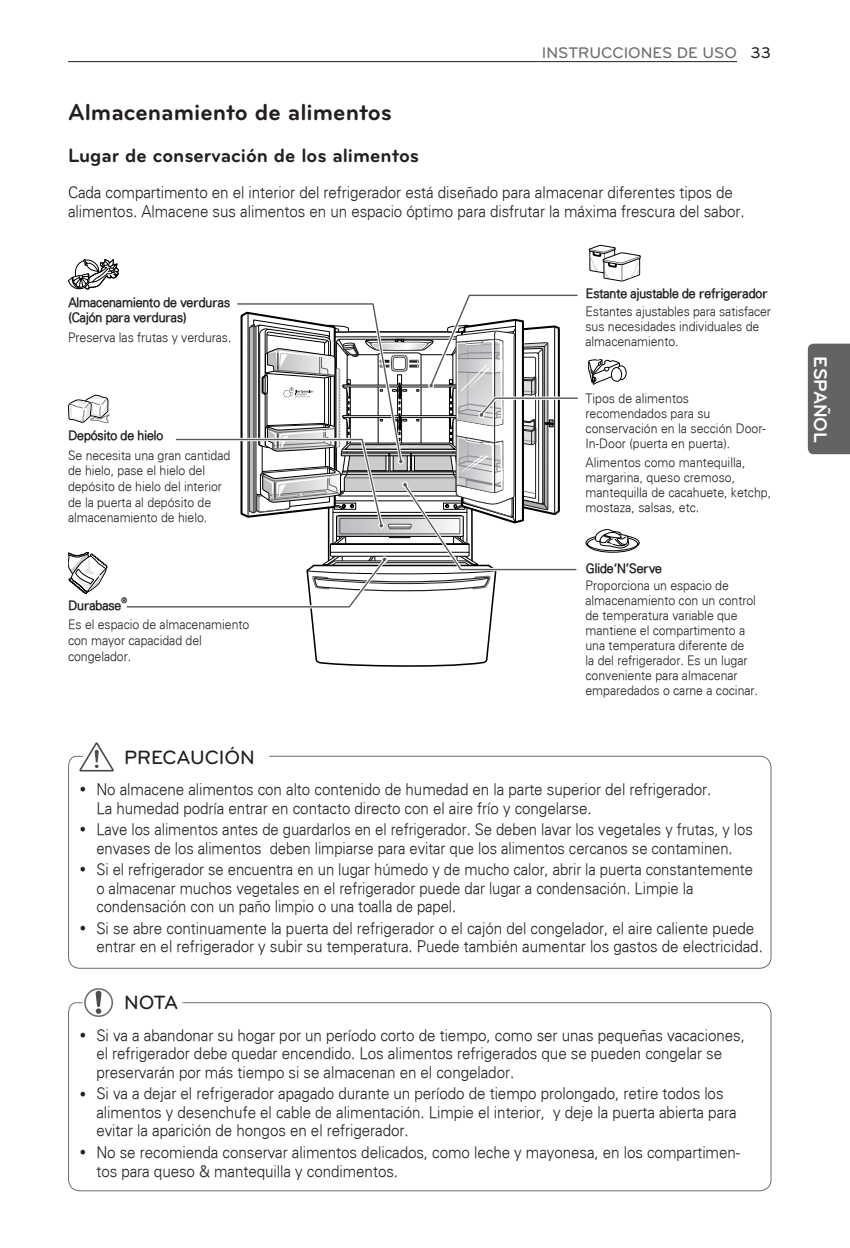
<style>
.page{position:relative;width:850px;height:1248px;background:#fff}
.page>*{position:absolute;margin:0;border:0;box-sizing:border-box;transform-origin:0 0}
.t1{font:700 24px "Bryant LG";color:#231f20}
.t2{font:700 20px "Bryant LG";color:#231f20}
.t3{font:500 20px "Bryant LG";color:#231f20}
.t4{font:700 19px "Bryant LG";color:#fff}
.t5{font:300 16px/18.6px "Univers";letter-spacing:-.005em;color:#231f20;scale:.95 1}
.t6{font:300 16px/18.6px "Univers";letter-spacing:-.005em;color:#231f20;scale:.93 1}
.t7{font:500 16px "Bryant LG";color:#6c6d70}
.t8{font:300 13px/15px "Univers";letter-spacing:-.005em;color:#231f20;scale:.95 1}
.t9{font:300 13px/15.6px "Univers";letter-spacing:-.005em;color:#231f20;scale:.95 1}
.t10{font:300 7.6px "Univers";color:#231f20;scale:.95 1}
.s1{color:#231f20}
</style>
<div class="page">
<hr style="left:68px;top:61px;width:669px;height:1px;background:#231f20">
<div style="left:808px;top:344px;width:42px;height:110px;background:#636366"></div>
<svg style="left:68px;top:259px;width:51px;height:31px"></svg>
<hr style="left:238px;top:303px;width:135px;height:2px;background:#57585a">
<hr style="left:127px;top:606px;width:222px;height:2px;background:#57585a">
<hr style="left:176px;top:439px;width:186px;height:1px;background:#57585a">
<hr style="left:461px;top:569px;width:115px;height:1px;background:#57585a">
<svg style="left:68px;top:394px;width:42px;height:30px"></svg>
<svg style="left:68px;top:552px;width:40px;height:42px"></svg>
<svg style="left:586px;top:529px;width:54px;height:24px"></svg>
<svg style="left:88px;top:742px;width:17px;height:13px"></svg>
<svg style="left:68px;top:755px;width:704px;height:214px"></svg>
<svg style="left:84px;top:988px;width:29px;height:29px"></svg>
<svg style="left:96px;top:991px;width:6px;height:11px"></svg>
<svg style="left:68px;top:1002px;width:704px;height:190px"></svg>
<hr style="left:495px;top:398px;width:82px;height:1px;background:#57585a">
<svg style="left:239px;top:294px;width:322px;height:373px"></svg>
<hr style="left:471px;top:294px;width:107px;height:3px;background:#fff">
<hr style="left:470px;top:295px;width:107px;height:1px;background:#57585a">
<svg style="left:589px;top:245px;width:52px;height:36px"></svg>
<svg style="left:588px;top:359px;width:32px;height:25px"></svg>
<svg style="left:616px;top:365px;width:11px;height:15px"></svg>
<div style="left:611px;top:367px;width:11px;height:15px;background:#fff;border:1px solid #000;border-radius:50%"></div>
<svg style="left:81px;top:787px;width:4px;height:5px"></svg>
<svg style="left:81px;top:827px;width:4px;height:5px"></svg>
<svg style="left:81px;top:867px;width:4px;height:5px"></svg>
<svg style="left:81px;top:926px;width:4px;height:4px"></svg>
<svg style="left:81px;top:1033px;width:4px;height:4px"></svg>
<svg style="left:81px;top:1091px;width:4px;height:5px"></svg>
<svg style="left:81px;top:1150px;width:4px;height:5px"></svg>
<p class="t7" style="left:542px;top:47px;width:231px">INSTRUCCIONES DE USO <span class="s1">33</span></p>
<h1 class="t1" style="left:68px;top:103px;width:325px">Almacenamiento de alimentos</h1>
<p class="t2" style="left:68px;top:148px;width:352px">Lugar de conservación de los alimentos</p>
<p class="t5" style="left:68px;top:182px;width:714px;line-height:19.2px">Cada compartimento en el interior del refrigerador está diseñado para almacenar diferentes tipos de alimentos. Almacene sus alimentos en un espacio óptimo para disfrutar la máxima frescura del sabor.</p>
<p class="t9" style="left:68px;top:294px;width:172px">Almacenamiento de verduras (Cajón para verduras)</p>
<p class="t8" style="left:68px;top:330px;width:174px">Preserva las frutas y verduras.</p>
<p class="t9" style="left:68px;top:427px;width:102px">Depósito de hielo</p>
<p class="t8" style="left:68px;top:447px;width:172px;line-height:15.6px">Se necesita una gran cantidad de hielo, pase el hielo del depósito de hielo del interior de la puerta al depósito de almacenamiento de hielo.</p>
<p class="t9" style="left:68px;top:597px;width:57px">Durabase</p>
<p class="t10" style="left:121px;top:596px;width:8px">®</p>
<p class="t8" style="left:68px;top:617px;width:192px;line-height:15.6px">Es el espacio de almacenamiento con mayor capacidad del congelador.</p>
<p class="t9" style="left:586px;top:286px;width:193px">Estante ajustable de refrigerador</p>
<p class="t8" style="left:586px;top:304px;width:197px">Estantes ajustables para satisfacer sus necesidades individuales de almacenamiento.</p>
<p class="t8" style="left:586px;top:390px;width:192px">Tipos de alimentos recomendados para su conservación en la sección Door-<br>In-Door (puerta en puerta).</p>
<p class="t8" style="left:586px;top:455px;width:197px">Alimentos como mantequilla, margarina, queso cremoso, mantequilla de cacahuete, ketchp, mostaza, salsas, etc.</p>
<p class="t9" style="left:586px;top:560px;width:82px">Glide‘N’Serve</p>
<p class="t8" style="left:586px;top:578px;width:183px">Proporciona un espacio de almacenamiento con un control de temperatura variable que mantiene el compartimento a una temperatura diferente de<br>la del refrigerador. Es un lugar conveniente para almacenar emparedados o carne a cocinar.</p>
<p class="t3" style="left:124px;top:750px;width:132px">PRECAUCIÓN</p>
<p class="t5" style="left:96px;top:780px;width:649px">No almacene alimentos con alto contenido de humedad en la parte superior del refrigerador.<br>La humedad podría entrar en contacto directo con el aire frío y congelarse.</p>
<p class="t6" style="left:96px;top:820px;width:707px">Lave los alimentos antes de guardarlos en el refrigerador. Se deben lavar los vegetales y frutas, y los envases de los alimentos deben limpiarse para evitar que los alimentos cercanos se contaminen.</p>
<p class="t6" style="left:96px;top:860px;width:708px">Si el refrigerador se encuentra en un lugar húmedo y de mucho calor, abrir la puerta constantemente o almacenar muchos vegetales en el refrigerador puede dar lugar a condensación. Limpie la condensación con un paño limpio o una toalla de papel.</p>
<p class="t5" style="left:96px;top:918px;width:703px">Si se abre continuamente la puerta del refrigerador o el cajón del congelador, el aire caliente puede entrar en el refrigerador y subir su temperatura. Puede también aumentar los gastos de electricidad.</p>
<p class="t3" style="left:124px;top:996px;width:56px">NOTA</p>
<p class="t5" style="left:96px;top:1025px;width:684px">Si va a abandonar su hogar por un período corto de tiempo, como ser unas pequeñas vacaciones, el refrigerador debe quedar encendido. Los alimentos refrigerados que se pueden congelar se preservarán por más tiempo si se almacenan en el congelador.</p>
<p class="t5" style="left:96px;top:1084px;width:676px">Si va a dejar el refrigerador apagado durante un período de tiempo prolongado, retire todos los alimentos y desenchufe el cable de alimentación. Limpie el interior, y deje la puerta abierta para evitar la aparición de hongos en el refrigerador.</p>
<p class="t5" style="left:96px;top:1143px;width:679px">No se recomienda conservar alimentos delicados, como leche y mayonesa, en los compartimen&shy;tos para queso &amp; mantequilla y condimentos.</p>
<p class="t4" style="left:827px;top:356px;width:88px;rotate:90deg">ESPAÑOL</p>
</div>
